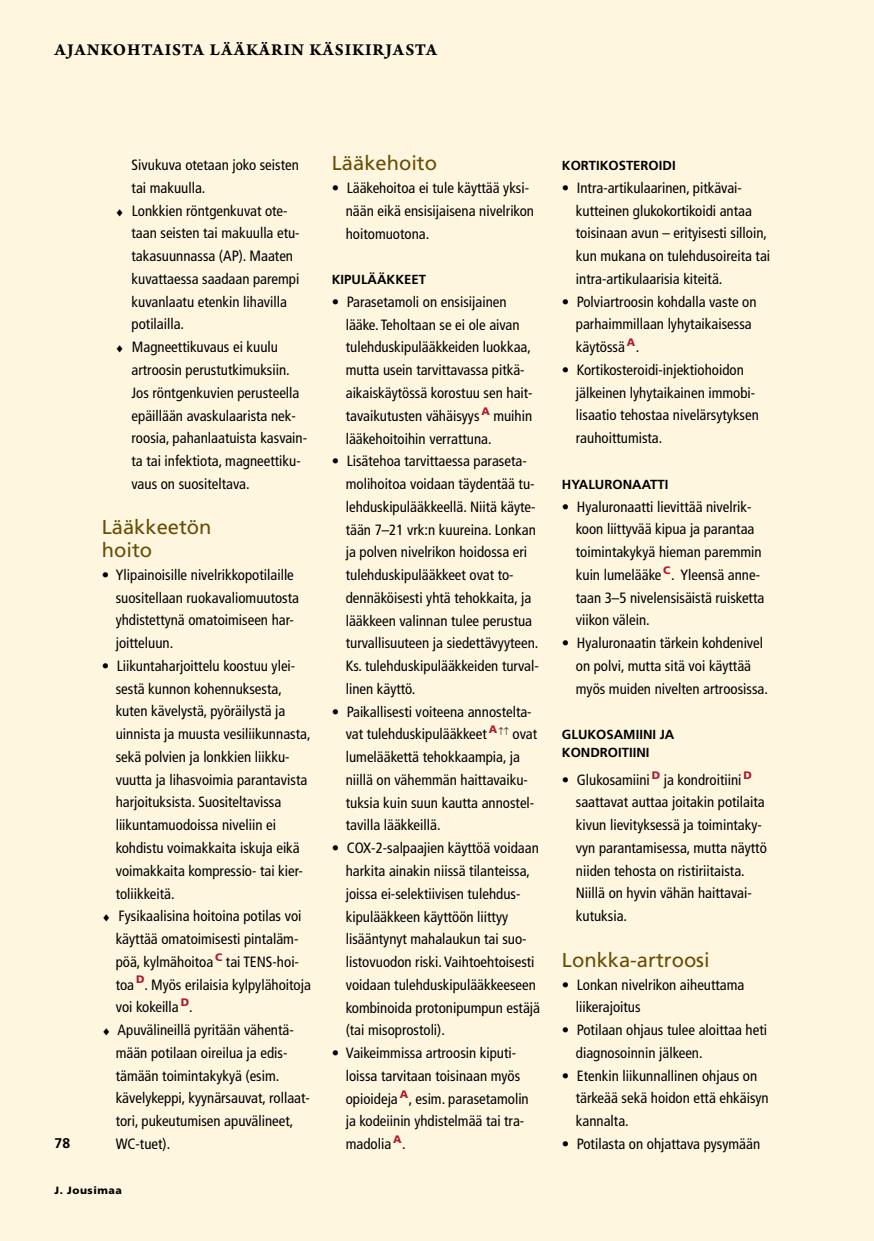
<style>
.page{position:relative;width:874px;height:1241px;background:#fff}
.page>*{position:absolute;margin:0;border:0;box-sizing:border-box;transform-origin:0 0}
.t1{font:20.12px/22.8px "Frutiger LT Std";color:#684d03}
.t2{font:17.5px "Arno Pro Bold Sm Text";letter-spacing:.05em;color:#000}
.t3{font:condensed 14.88px/22.8px "Frutiger LT Std";color:#000}
.t4{font:700 14px "Frutiger LT Std";color:#000}
.t5{font:700 13.12px/17.5px "Frutiger LT Std";color:#000}
.t6{font:900 10.5px "Frutiger LT Std";letter-spacing:.05em;color:#000}
</style>
<div class="page">
<div style="left:0;top:0;width:873px;height:1240px;background:#fff6e0"></div>
<p class="t2" style="left:55px;top:39px;width:384px">AJANKOHTAISTA LÄÄKÄRIN KÄSIKIRJASTA</p>
<h1 class="t1" style="left:332px;top:152px;width:107px">Lääkehoito</h1>
<p class="t3" style="left:345px;top:177px;width:190px;text-indent:-14px">• Lääkehoitoa ei tule käyttää yksi&shy;nään eikä ensisijaisena nivelrikon hoitomuotona.</p>
<p class="t5" style="left:332px;top:271px;width:96px">KIPULÄÄKKEET</p>
<p class="t3" style="left:345px;top:290px;width:188px;text-indent:-14px">• Parasetamoli on ensisijainen lääke. Teholtaan se ei ole aivan tulehduskipulääkkeiden luokkaa, mutta usein tarvittavassa pitkä&shy;aikaiskäytössä korostuu sen hait&shy;tavaikutusten vähäisyys <sup>A</sup> muihin lääkehoitoihin verrattuna.</p>
<p class="t3" style="left:345px;top:450px;width:194px;text-indent:-14px">• Lisätehoa tarvittaessa paraseta&shy;molihoitoa voidaan täydentää tu&shy;lehduskipulääkkeellä. Niitä käyte&shy;tään 7–21 vrk:n kuureina. Lonkan ja polven nivelrikon hoidossa eri tulehduskipulääkkeet ovat to&shy;dennäköisesti yhtä tehokkaita, ja lääkkeen valinnan tulee perustua turvallisuuteen ja siedettävyyteen.<br>Ks. tulehduskipulääkkeiden turval&shy;linen käyttö.</p>
<p class="t3" style="left:345px;top:700px;width:193px;text-indent:-14px">• Paikallisesti voiteena annostelta&shy;vat tulehduskipulääkkeet <sup>A</sup> ↑↑ ovat lumelääkettä tehokkaampia, ja niillä on vähemmän haittavaiku&shy;tuksia kuin suun kautta annostel&shy;tavilla lääkkeillä.</p>
<p class="t3" style="left:345px;top:836px;width:196px;text-indent:-14px">• COX-2-salpaajien käyttöä voidaan harkita ainakin niissä tilanteissa, joissa ei-selektiivisen tulehdus&shy;kipulääkkeen käyttöön liittyy lisääntynyt mahalaukun tai suo&shy;listovuodon riski. Vaihtoehtoisesti voidaan tulehduskipulääkkeeseen kombinoida protonipumpun estäjä (tai misoprostoli).</p>
<p class="t3" style="left:345px;top:1041px;width:184px;text-indent:-14px">• Vaikeimmissa artroosin kiputi&shy;loissa tarvitaan toisinaan myös opioideja <sup>A</sup>, esim. parasetamolin ja kodeiinin yhdistelmää tai tra&shy;madolia <sup>A</sup>.</p>
<p class="t3" style="left:131px;top:154px;width:169px">Sivukuva otetaan joko seisten</p>
<p class="t3" style="left:131px;top:176px;width:75px">tai makuulla.</p>
<p class="t3" style="left:115px;top:199px;width:174px">♦ Lonkkien röntgenkuvat ote-</p>
<p class="t3" style="left:131px;top:222px;width:169px">taan seisten tai makuulla etu-</p>
<p class="t3" style="left:131px;top:245px;width:163px">takasuunnassa (AP). Maaten</p>
<p class="t3" style="left:131px;top:267px;width:169px">kuvattaessa saadaan parempi</p>
<p class="t3" style="left:131px;top:290px;width:157px">kuvanlaatu etenkin lihavilla</p>
<p class="t3" style="left:131px;top:313px;width:54px">potilailla.</p>
<p class="t3" style="left:115px;top:336px;width:164px">♦ Magneettikuvaus ei kuulu</p>
<p class="t3" style="left:131px;top:358px;width:160px">artroosin perustutkimuksiin.</p>
<p class="t3" style="left:131px;top:381px;width:169px">Jos röntgenkuvien perusteella</p>
<p class="t3" style="left:131px;top:404px;width:166px">epäillään avaskulaarista nek-</p>
<p class="t3" style="left:131px;top:427px;width:177px">roosia, pahanlaatuista kasvain-</p>
<p class="t3" style="left:131px;top:449px;width:171px">ta tai infektiota, magneettiku-</p>
<p class="t3" style="left:131px;top:472px;width:119px">vaus on suositeltava.</p>
<h1 class="t1" style="left:102px;top:516px;width:111px">Lääkkeetön hoito</h1>
<p class="t3" style="left:116px;top:563px;width:185px;text-indent:-14px">• Ylipainoisille nivelrikkopotilaille suositellaan ruokavaliomuutosta yhdistettynä omatoimiseen har&shy;joitteluun.</p>
<p class="t3" style="left:102px;top:654px;width:195px">• Liikuntaharjoittelu koostuu ylei-</p>
<p class="t3" style="left:116px;top:677px;width:168px">sestä kunnon kohennuksesta,</p>
<p class="t3" style="left:116px;top:700px;width:171px">kuten kävelystä, pyöräilystä ja</p>
<p class="t3" style="left:116px;top:722px;width:196px">uinnista ja muusta vesiliikunnasta,</p>
<p class="t3" style="left:116px;top:745px;width:175px">sekä polvien ja lonkkien liikku-</p>
<p class="t3" style="left:116px;top:768px;width:193px">vuutta ja lihasvoimia parantavista</p>
<p class="t3" style="left:116px;top:791px;width:167px">harjoituksista. Suositeltavissa</p>
<p class="t3" style="left:116px;top:813px;width:162px">liikuntamuodoissa niveliin ei</p>
<p class="t3" style="left:116px;top:836px;width:185px">kohdistu voimakkaita iskuja eikä</p>
<p class="t3" style="left:116px;top:859px;width:189px">voimakkaita kompressio- tai kier-</p>
<p class="t3" style="left:116px;top:881px;width:60px">toliikkeitä.</p>
<p class="t3" style="left:102px;top:904px;width:201px">♦ Fysikaalisina hoitoina potilas voi</p>
<p class="t3" style="left:116px;top:927px;width:184px">käyttää omatoimisesti pintaläm-</p>
<p class="t3" style="left:116px;top:950px;width:185px">pöä, kylmähoitoa <sup>C</sup> tai TENS-hoi-</p>
<p class="t3" style="left:116px;top:973px;width:197px">toa <sup>D</sup>. Myös erilaisia kylpylähoitoja</p>
<p class="t3" style="left:116px;top:995px;width:78px">voi kokeilla <sup>D</sup>.</p>
<p class="t3" style="left:102px;top:1018px;width:193px">♦ Apuvälineillä pyritään vähentä-</p>
<p class="t3" style="left:116px;top:1041px;width:173px">mään potilaan oireilua ja edis-</p>
<p class="t3" style="left:116px;top:1064px;width:165px">tämään toimintakykyä (esim.</p>
<p class="t3" style="left:116px;top:1086px;width:196px">kävelykeppi, kyynärsauvat, rollaat-</p>
<p class="t3" style="left:116px;top:1109px;width:179px">tori, pukeutumisen apuvälineet,</p>
<p class="t3" style="left:116px;top:1132px;width:56px">WC-tuet).</p>
<p class="t5" style="left:561px;top:157px;width:115px">KORTIKOSTEROIDI</p>
<p class="t3" style="left:575px;top:176px;width:196px;text-indent:-14px">• Intra-artikulaarinen, pitkävai&shy;kutteinen glukokortikoidi antaa toisinaan avun – erityisesti silloin, kun mukana on tulehdusoireita tai intra-artikulaarisia kiteitä.</p>
<p class="t3" style="left:575px;top:290px;width:182px;text-indent:-14px">• Polviartroosin kohdalla vaste on parhaimmillaan lyhytaikaisessa käytössä <sup>A</sup>.</p>
<p class="t3" style="left:575px;top:358px;width:184px;text-indent:-14px">• Kortikosteroidi-injektiohoidon jälkeinen lyhytaikainen immobi&shy;lisaatio tehostaa nivelärsytyksen rauhoittumista.</p>
<p class="t5" style="left:561px;top:475px;width:108px">HYALURONAATTI</p>
<p class="t3" style="left:575px;top:495px;width:190px;text-indent:-14px">• Hyaluronaatti lievittää nivelrik&shy;koon liittyvää kipua ja parantaa toimintakykyä hieman paremmin kuin lumelääke <sup>C</sup>. Yleensä anne&shy;taan 3–5 nivelensisäistä ruisketta viikon välein.</p>
<p class="t3" style="left:575px;top:631px;width:193px;text-indent:-14px">• Hyaluronaatin tärkein kohdenivel on polvi, mutta sitä voi käyttää myös muiden nivelten artroosissa.</p>
<p class="t5" style="left:561px;top:725px;width:114px">GLUKOSAMIINI JA<br>KONDROITIINI</p>
<p class="t3" style="left:575px;top:768px;width:192px;text-indent:-14px">• Glukosamiini <sup>D</sup> ja kondroitiini <sup>D </sup>saattavat auttaa joitakin potilaita kivun lievityksessä ja toimintaky&shy;vyn parantamisessa, mutta näyttö niiden tehosta on ristiriitaista.<br>Niillä on hyvin vähän haittavai&shy;kutuksia.</p>
<h1 class="t1" style="left:561px;top:948px;width:149px">Lonkka-artroosi</h1>
<p class="t3" style="left:575px;top:972px;width:170px;text-indent:-14px">• Lonkan nivelrikon aiheuttama liikerajoitus</p>
<p class="t3" style="left:575px;top:1018px;width:192px;text-indent:-14px">• Potilaan ohjaus tulee aloittaa heti diagnosoinnin jälkeen.</p>
<p class="t3" style="left:575px;top:1063px;width:194px;text-indent:-14px">• Etenkin liikunnallinen ohjaus on tärkeää sekä hoidon että ehkäisyn kannalta.</p>
<p class="t4" style="left:55px;top:1134px;width:17px">78</p>
<p class="t3" style="left:561px;top:1132px;width:200px">• Potilasta on ohjattava pysymään</p>
<p class="t6" style="left:55px;top:1183px;width:69px">J. Jousimaa</p>
</div>
